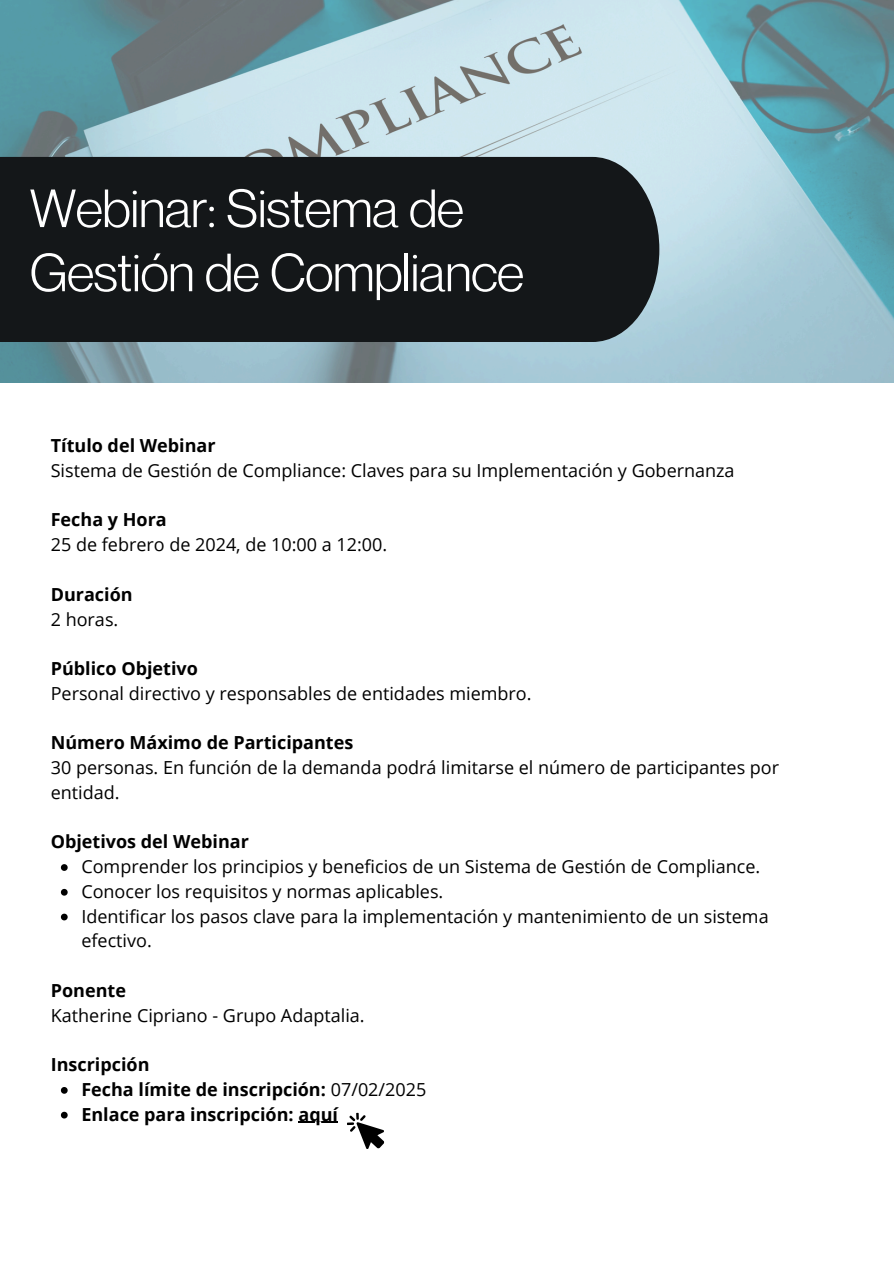
<style>
.page{position:relative;width:894px;height:1264px;background:#fff}
.page>*{position:absolute;margin:0;border:0;box-sizing:border-box;transform-origin:0 0}
.t1{font:52.5px/64.2px "Neue Montreal";letter-spacing:-.01em;color:#fff}
.t2{font:18px/24.8px "Open Sans";color:#000}
.t3{font:700 18px "Open Sans";color:#000}
.s1{font-weight:400}
</style>
<div class="page">
<svg style="left:61px;top:864px;width:7px;height:6px"></svg>
<svg style="left:61px;top:888px;width:7px;height:7px"></svg>
<svg style="left:61px;top:913px;width:7px;height:7px"></svg>
<svg style="left:61px;top:1087px;width:7px;height:6px"></svg>
<svg style="left:61px;top:1111px;width:7px;height:7px"></svg>
<hr style="left:298px;top:1121px;width:40px;height:1px;background:#000">
<img style="left:0;top:0;width:893px;height:382px">
<div style="left:0;top:157px;width:659px;height:185px;background:#141719"></div>
<svg style="left:347px;top:1112px;width:37px;height:37px"></svg>
<p class="t1" style="left:30px;top:175px;width:495px">Webinar: Sistema de<br>Gestión de Compliance</p>
<p class="t3" style="left:51px;top:433px;width:166px">Título del Webinar</p>
<h1 class="t2" style="left:51px;top:457px;width:685px">Sistema de Gestión de Compliance: Claves para su Implementación y Gobernanza</h1>
<p class="t3" style="left:51px;top:507px;width:117px">Fecha y Hora</p>
<p class="t2" style="left:51px;top:532px;width:338px">25 de febrero de 2024, de 10:00 a 12:00.</p>
<p class="t3" style="left:51px;top:581px;width:83px">Duración</p>
<p class="t2" style="left:51px;top:606px;width:69px">2 horas.</p>
<p class="t3" style="left:51px;top:655px;width:148px">Público Objetivo</p>
<p class="t2" style="left:51px;top:680px;width:482px">Personal directivo y responsables de entidades miembro.</p>
<p class="t3" style="left:51px;top:730px;width:304px">Número Máximo de Participantes</p>
<p class="t2" style="left:51px;top:754px;width:729px">30 personas. En función de la demanda podrá limitarse el número de participantes por entidad.</p>
<p class="t3" style="left:51px;top:829px;width:199px">Objetivos del Webinar</p>
<p class="t2" style="left:81px;top:853px;width:680px">Comprender los principios y beneficios de un Sistema de Gestión de Compliance.</p>
<h2 class="t2" style="left:81px;top:878px;width:363px">Conocer los requisitos y normas aplicables.</h2>
<p class="t2" style="left:81px;top:903px;width:688px">Identificar los pasos clave para la implementación y mantenimiento de un sistema efectivo.</p>
<p class="t3" style="left:51px;top:977px;width:77px">Ponente</p>
<p class="t2" style="left:51px;top:1002px;width:315px">Katherine Cipriano - Grupo Adaptalia.</p>
<p class="t3" style="left:51px;top:1051px;width:100px">Inscripción</p>
<p class="t3" style="left:81px;top:1076px;width:346px">Fecha límite de inscripción: <span class="s1">07/02/2025</span></p>
<h2 class="t3" style="left:81px;top:1101px;width:258px">Enlace para inscripción: aquí</h2>
</div>
